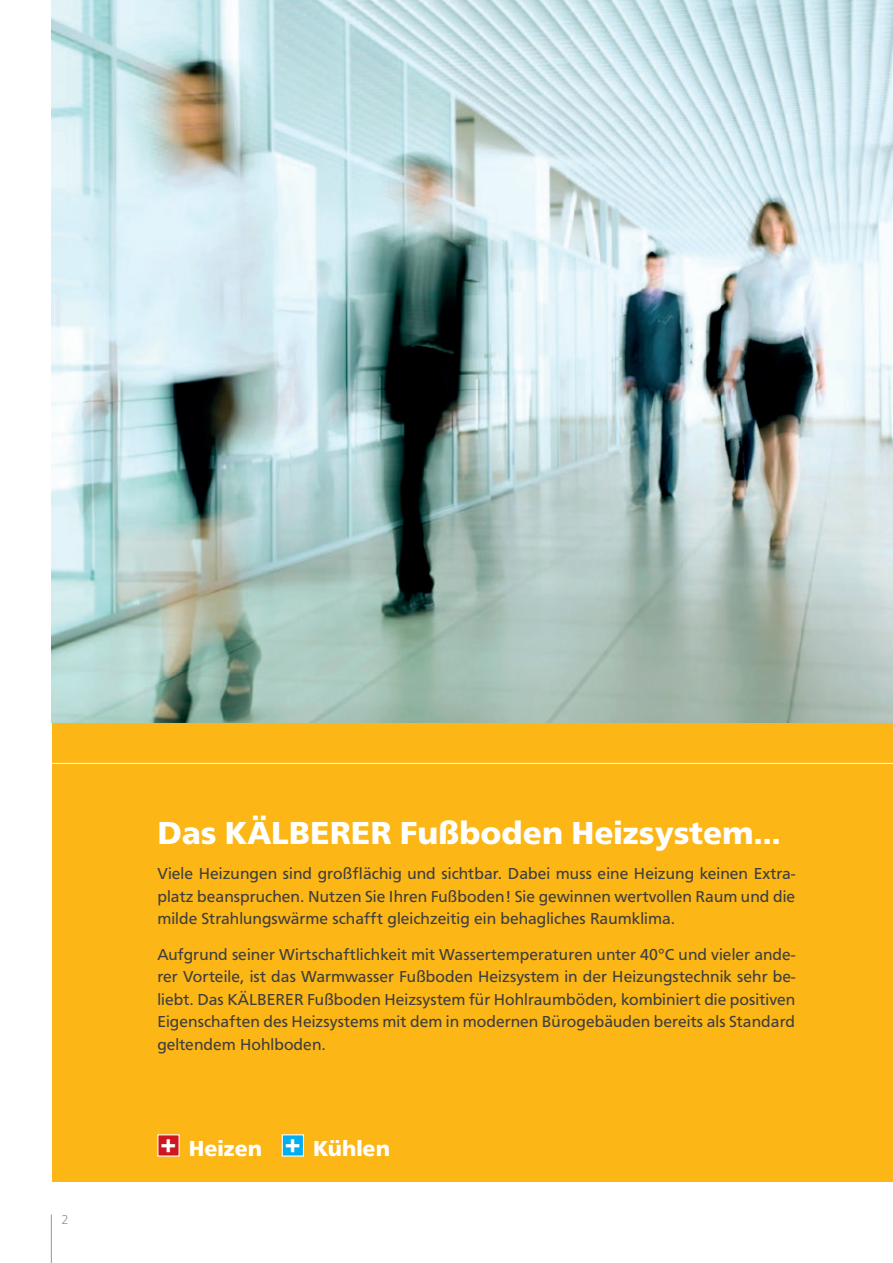
<style>
.page{position:relative;width:893px;height:1263px;background:#fff}
.page>*{position:absolute;margin:0;border:0;box-sizing:border-box;transform-origin:0 0}
.t1{font:700 33px "Frutus T";color:#fff}
.t2{font:700 22.5px "Frutus T";color:#fff}
.t3{font:16.5px/22.5px "Frutus T";letter-spacing:.005em;color:#3e3e3f;text-align:justify}
.t4{font:300 13.5px "Frutus T";color:#939598}
.s1{font-size:27px}
</style>
<div class="page">
<hr style="left:51px;top:1214px;width:1px;height:49px;background:#939598">
<div style="left:52px;top:724px;width:841px;height:458px;background:#fcb615"></div>
<hr style="left:0;top:763px;width:893px;height:1px;background:#fff">
<div style="left:157px;top:1134px;width:23px;height:22px;background:#cf151d"></div>
<div style="left:282px;top:1134px;width:22px;height:22px;background:#00aeef;border:1px solid #fff"></div>
<img style="left:51px;top:0;width:842px;height:723px">
<p class="t4" style="left:62px;top:1211px;width:9px">2</p>
<h1 class="t1" style="left:157px;top:814px;width:625px">Das KÄLBERER Fußboden Heizsystem…</h1>
<p class="t3" style="left:157px;top:862px;width:639px">Viele Heizungen sind großflächig und sichtbar. Dabei muss eine Heizung keinen Extra&shy;platz beanspruchen. Nutzen Sie Ihren Fußboden! Sie gewinnen wertvollen Raum und die milde Strahlungswärme schafft gleichzeitig ein behagliches Raumklima.</p>
<p class="t3" style="left:157px;top:943px;width:639px">Aufgrund seiner Wirtschaftlichkeit mit Wassertemperaturen unter 40°C und vieler ande&shy;rer Vorteile, ist das Warmwasser Fußboden Heizsystem in der Heizungstechnik sehr be&shy;liebt. Das KÄLBERER Fußboden Heizsystem für Hohlraumböden, kombiniert die positiven Eigenschaften des Heizsystems mit dem in modernen Bürogebäuden bereits als Standard geltendem Hohlboden.</p>
<h2 class="t2" style="left:161px;top:1135px;width:231px"><span class="s1">+</span> Heizen <span class="s1">+</span> Kühlen</h2>
</div>
